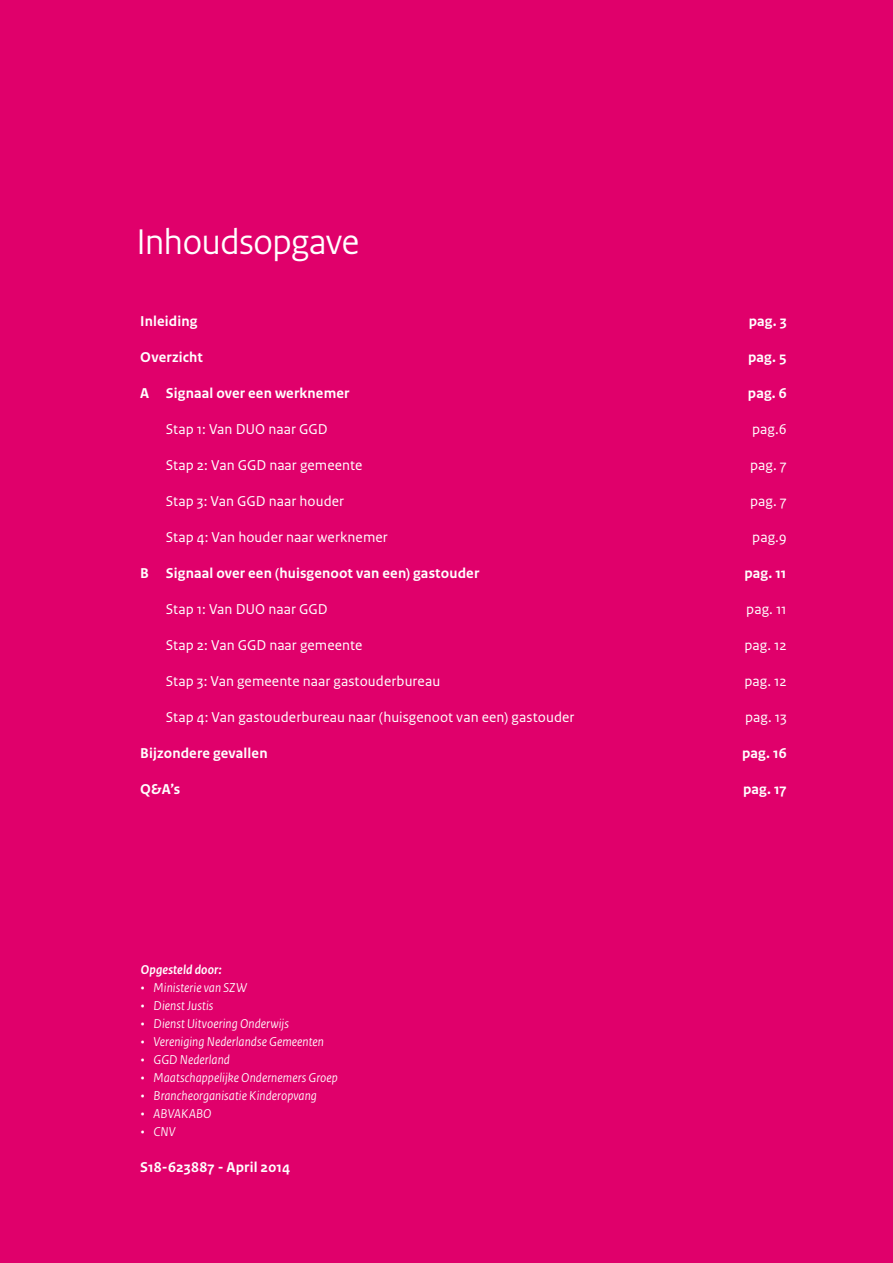
<style>
.page{position:relative;width:893px;height:1263px;background:#e0006b}
.page>*{position:absolute;margin:0;border:0;box-sizing:border-box;transform-origin:0 0}
.t1{font:37.5px "Rijksoverheid Sans Heading";letter-spacing:-.01em;color:#fff}
.t2{font:15px "Rijksoverheid Sans Text";letter-spacing:.005em;color:#fff}
.t3{font:700 15px "Rijksoverheid Sans Text";letter-spacing:.01em;color:#fff}
.t4{font:italic 13.5px "Rijksoverheid Sans Heading";letter-spacing:.01em;color:#fff}
.t5{font:italic 700 13.5px "Rijksoverheid Sans Heading";letter-spacing:.01em;color:#fff}
</style>
<div class="page">
<h1 class="t1" style="left:137px;top:220px;width:224px">Inhoudsopgave</h1>
<p class="t3" style="left:140px;top:312px;width:59px">Inleiding</p>
<p class="t3" style="left:749px;top:312px;width:39px">pag. 3</p>
<p class="t3" style="left:140px;top:348px;width:64px">Overzicht</p>
<p class="t3" style="left:748px;top:348px;width:40px">pag. 5</p>
<p class="t3" style="left:140px;top:384px;width:211px">A Signaal over een werknemer</p>
<p class="t3" style="left:748px;top:384px;width:40px">pag. 6</p>
<p class="t2" style="left:166px;top:420px;width:163px">Stap 1: Van DUO naar GGD</p>
<p class="t2" style="left:752px;top:420px;width:36px">pag.6</p>
<p class="t2" style="left:166px;top:456px;width:198px">Stap 2: Van GGD naar gemeente</p>
<p class="t2" style="left:750px;top:456px;width:38px">pag. 7</p>
<p class="t2" style="left:166px;top:492px;width:180px">Stap 3: Van GGD naar houder</p>
<p class="t2" style="left:750px;top:492px;width:38px">pag. 7</p>
<p class="t2" style="left:166px;top:528px;width:224px">Stap 4: Van houder naar werknemer</p>
<p class="t2" style="left:752px;top:528px;width:36px">pag.9</p>
<p class="t3" style="left:140px;top:564px;width:340px">B Signaal over een (huisgenoot van een) gastouder</p>
<p class="t3" style="left:744px;top:564px;width:44px">pag. 11</p>
<p class="t2" style="left:166px;top:600px;width:163px">Stap 1: Van DUO naar GGD</p>
<p class="t2" style="left:746px;top:600px;width:42px">pag. 11</p>
<p class="t2" style="left:166px;top:636px;width:198px">Stap 2: Van GGD naar gemeente</p>
<p class="t2" style="left:744px;top:636px;width:44px">pag. 12</p>
<p class="t2" style="left:166px;top:672px;width:276px">Stap 3: Van gemeente naar gastouderbureau</p>
<p class="t2" style="left:744px;top:672px;width:44px">pag. 12</p>
<p class="t2" style="left:166px;top:708px;width:410px">Stap 4: Van gastouderbureau naar (huisgenoot van een) gastouder</p>
<p class="t2" style="left:745px;top:708px;width:43px">pag. 13</p>
<p class="t3" style="left:140px;top:744px;width:129px">Bijzondere gevallen</p>
<p class="t3" style="left:742px;top:744px;width:46px">pag. 16</p>
<p class="t3" style="left:140px;top:780px;width:42px">Q&amp;A’s</p>
<p class="t3" style="left:743px;top:780px;width:45px">pag. 17</p>
<p class="t5" style="left:141px;top:962px;width:82px">Opgesteld door:</p>
<p class="t4" style="left:141px;top:980px;width:108px">• Ministerie van SZW</p>
<p class="t4" style="left:141px;top:998px;width:74px">• Dienst Justis</p>
<p class="t4" style="left:141px;top:1016px;width:150px">• Dienst Uitvoering Onderwijs</p>
<p class="t4" style="left:141px;top:1034px;width:185px">• Vereniging Nederlandse Gemeenten</p>
<p class="t4" style="left:141px;top:1052px;width:91px">• GGD Nederland</p>
<p class="t4" style="left:141px;top:1070px;width:199px">• Maatschappelijke Ondernemers Groep</p>
<p class="t4" style="left:141px;top:1088px;width:178px">• Brancheorganisatie Kinderopvang</p>
<p class="t4" style="left:141px;top:1106px;width:72px">• ABVAKABO</p>
<p class="t4" style="left:141px;top:1124px;width:36px">• CNV</p>
<p class="t3" style="left:140px;top:1158px;width:151px">S18-623887 - April 2014</p>
</div>
